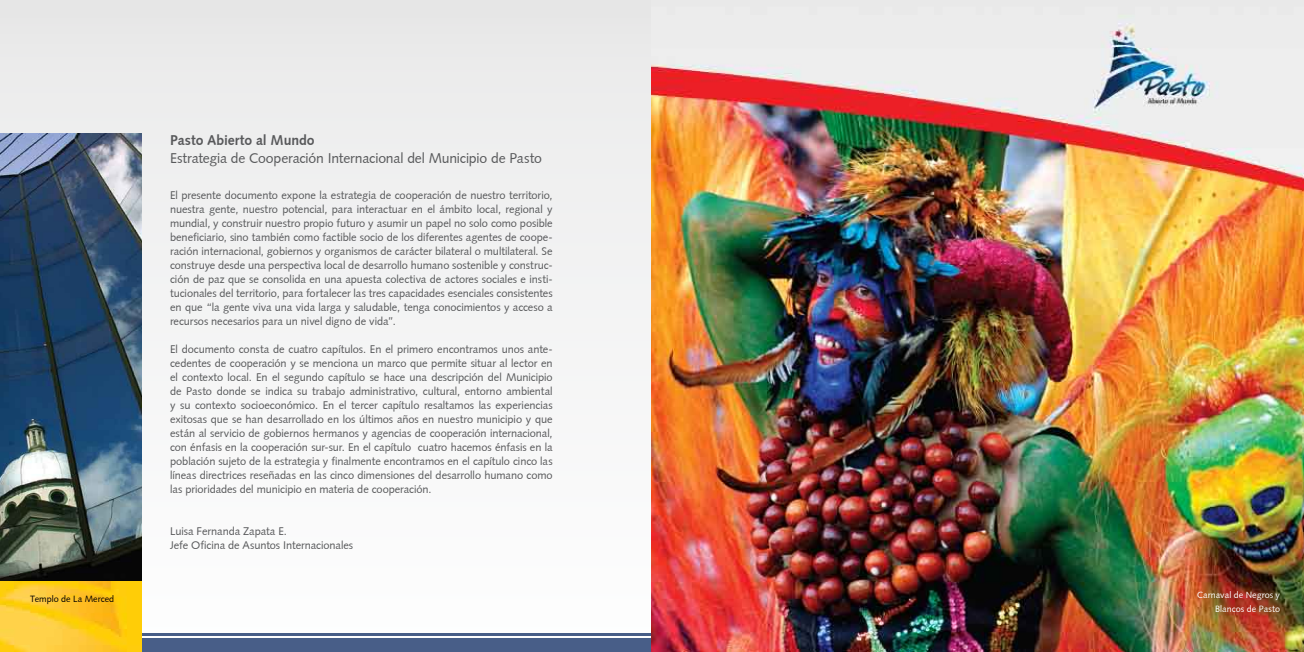
<style>
.page{position:relative;width:1304px;height:652px;background:#fff}
.page>*{position:absolute;margin:0;border:0;box-sizing:border-box;transform-origin:0 0}
.t1{font:14px "Facile S Si";letter-spacing:-.01em;color:#58595b}
.t2{font:700 14px "Facile S Si";letter-spacing:-.005em;color:#58595b}
.t3{font:11px/14px "Facile S Si";letter-spacing:-.005em;color:#58595b;text-align:justify}
.t4{font:9px/14px "Facile S Si";color:#fff;text-align:right}
.t5{font:9px "Facile S Si";color:#000}
</style>
<div class="page">
<svg style="left:0;top:0;width:652px;height:638px"></svg>
<div style="left:0;top:638px;width:652px;height:14px;background:#485e88"></div>
<hr style="left:0;top:633px;width:652px;height:3px;background:#485e88">
<img style="left:0;top:134px;width:142px;height:518px">
<img style="left:652px;top:0;width:652px;height:652px">
<p class="t2" style="left:170px;top:132px;width:146px">Pasto Abierto al Mundo</p>
<p class="t1" style="left:170px;top:149px;width:373px">Estrategia de Cooperación Internacional del Municipio de Pasto</p>
<p class="t3" style="left:170px;top:188px;width:384px">El presente documento expone la estrategia de cooperación de nuestro territorio, nuestra gente, nuestro potencial, para interactuar en el ámbito local, regional y mundial, y construir nuestro propio futuro y asumir un papel no solo como posible beneficiario, sino también como factible socio de los diferentes agentes de coope&shy;ración internacional, gobiernos y organismos de carácter bilateral o multilateral. Se construye desde una perspectiva local de desarrollo humano sostenible y construc&shy;ción de paz que se consolida en una apuesta colectiva de actores sociales e insti&shy;tucionales del territorio, para fortalecer las tres capacidades esenciales consistentes en que “la gente viva una vida larga y saludable, tenga conocimientos y acceso a recursos necesarios para un nivel digno de vida”.</p>
<p class="t3" style="left:170px;top:342px;width:384px">El documento consta de cuatro capítulos. En el primero encontramos unos ante&shy;cedentes de cooperación y se menciona un marco que permite situar al lector en el contexto local. En el segundo capítulo se hace una descripción del Municipio de Pasto donde se indica su trabajo administrativo, cultural, entorno ambiental y su contexto socioeconómico. En el tercer capítulo resaltamos las experiencias exitosas que se han desarrollado en los últimos años en nuestro municipio y que están al servicio de gobiernos hermanos y agencias de cooperación internacional, con énfasis en la cooperación sur-sur. En el capítulo cuatro hacemos énfasis en la población sujeto de la estrategia y finalmente encontramos en el capítulo cinco las líneas directrices reseñadas en las cinco dimensiones del desarrollo humano como las prioridades del municipio en materia de cooperación.</p>
<p class="t3" style="left:170px;top:524px;width:185px">Luisa Fernanda Zapata E.<br>Jefe Oficina de Asuntos Internacionales</p>
<p class="t5" style="left:30px;top:594px;width:86px">Templo de La Merced</p>
<p class="t4" style="left:1197px;top:588px;width:84px">Carnaval de Negros y<br>Blancos de Pasto</p>
</div>
